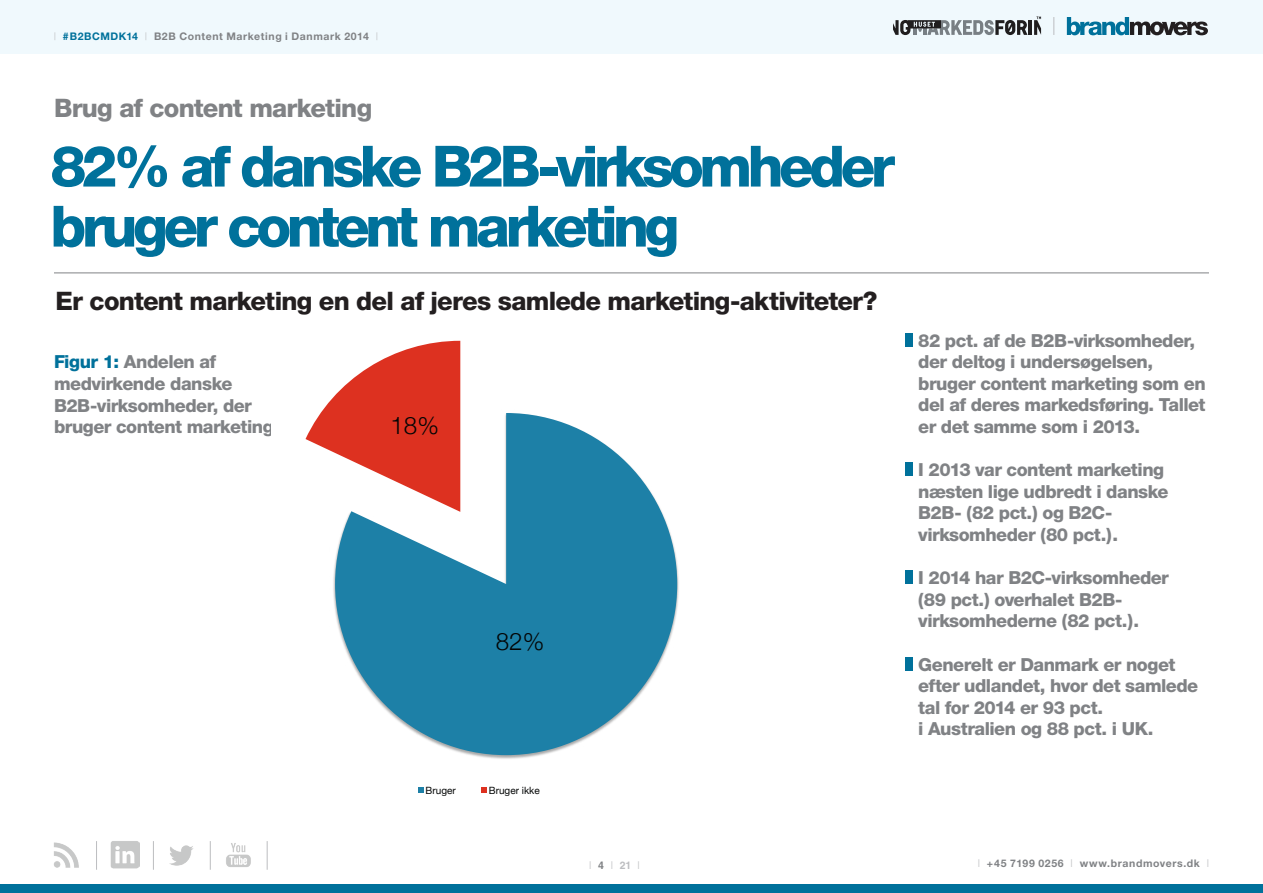
<style>
.page{position:relative;width:1263px;height:893px;background:#fff}
.page>*{position:absolute;margin:0;border:0;box-sizing:border-box;transform-origin:0 0}
.t1{font:800 57px/60px "Helvetica Neue";letter-spacing:-.08em;color:#00719b}
.t2{font:800 25.5px "Helvetica Neue";letter-spacing:-.03em;color:#231f20}
.t3{font:800 25.5px "Helvetica Neue";letter-spacing:-.03em;color:#808285}
.t4{font:300 24.15px "Helvetica Neue";color:#030505}
.t5{font:800 18px/21.6px "Helvetica Neue";letter-spacing:-.03em;color:#808285}
.t6{font:700 10.5px "Helvetica Neue";letter-spacing:.055em;color:#808285}
.t7{font:300 10.5px "Helvetica";color:#bcbdc0}
.t8{font:10.05px "Helvetica Neue";color:#030505}
.s1{font-weight:300;color:#bcbdc0}
.s2{color:#00719b}
.s3{font-weight:700;color:#808285}
.s4{font-weight:700}
.s5{font-family:"Helvetica";font-weight:300;color:#bcbdc0}
</style>
<div class="page">
<div style="left:0;top:0;width:1263px;height:54px;background:#f0f9fd"></div>
<img style="left:54px;top:842px;width:25px;height:26px">
<img style="left:169px;top:845px;width:24px;height:21px">
<img style="left:226px;top:843px;width:25px;height:24px">
<img style="left:111px;top:841px;width:28px;height:28px">
<div style="left:0;top:884px;width:1263px;height:9px;background:#00719b"></div>
<svg style="left:96px;top:841px;width:1px;height:29px"></svg>
<svg style="left:153px;top:841px;width:1px;height:29px"></svg>
<svg style="left:210px;top:841px;width:1px;height:29px"></svg>
<svg style="left:267px;top:841px;width:1px;height:29px"></svg>
<hr style="left:54px;top:273px;width:1155px;height:1px;background:#808285">
<svg style="left:1067px;top:17px;width:141px;height:18px"></svg>
<svg style="left:1053px;top:17px;width:1px;height:18px"></svg>
<hr style="left:1029px;top:20px;width:3px;height:15px;background:#231f20">
<svg style="left:1034px;top:17px;width:7px;height:18px"></svg>
<svg style="left:893px;top:20px;width:134px;height:15px"></svg>
<div style="left:905px;top:333px;width:8px;height:14px;background:#00719b"></div>
<div style="left:905px;top:463px;width:8px;height:13px;background:#00719b"></div>
<div style="left:905px;top:571px;width:8px;height:13px;background:#00719b"></div>
<div style="left:905px;top:657px;width:8px;height:14px;background:#00719b"></div>
<svg style="left:305px;top:340px;width:374px;height:419px"></svg>
<svg style="left:418px;top:787px;width:69px;height:6px"></svg>
<p class="t6" style="left:54px;top:29px;width:326px"><span class="s1">|</span> <span class="s2">#B2BCMDK14</span> <span class="s1">|</span> B2B Content Marketing i Danmark 2014 <span class="s1">|</span></p>
<h2 class="t3" style="left:54px;top:93px;width:320px">Brug af content marketing</h2>
<h1 class="t1" style="left:50px;top:136px;width:846px">82% af danske B2B-virksomheder bruger content marketing</h1>
<h2 class="t2" style="left:56px;top:285px;width:823px">Er content marketing en del af jeres samlede marketing-aktiviteter?</h2>
<p class="t5" style="left:54px;top:351px;width:221px"><span class="s2">Figur 1:</span> Andelen af medvirkende danske<br>B2B-virksomheder, der bruger content marketing</p>
<h3 class="t4" style="left:390px;top:406px;width:50px">18%</h3>
<h3 class="t4" style="left:496px;top:622px;width:50px">82%</h3>
<p class="t8" style="left:426px;top:784px;width:32px">Bruger</p>
<p class="t8" style="left:489px;top:784px;width:52px">Bruger ikke</p>
<p class="t5" style="left:918px;top:329px;width:289px">82 pct. af de B2B-virksomheder, der deltog i undersøgelsen, bruger content marketing som en del af deres markedsføring. Tallet er det samme som i 2013.</p>
<p class="t5" style="left:918px;top:459px;width:252px">I 2013 var content marketing næsten lige udbredt i danske<br>B2B- (82 pct.) og B2C&shy;virksomheder (80 pct.).</p>
<p class="t5" style="left:918px;top:567px;width:252px">I 2014 har B2C-virksomheder (89 pct.) overhalet B2B&shy;virksomhederne (82 pct.).</p>
<p class="t5" style="left:918px;top:653px;width:282px">Generelt er Danmark er noget efter udlandet, hvor det samlede tal for 2014 er 93 pct.<br>i Australien og 88 pct. i UK.</p>
<p class="t7" style="left:589px;top:858px;width:52px">| <span class="s3">4</span> | <span class="s4">21</span> |</p>
<p class="t6" style="left:978px;top:857px;width:233px"><span class="s5">|</span> +45 7199 0256 <span class="s5">|</span> www.brandmovers.dk <span class="s5">|</span></p>
</div>
